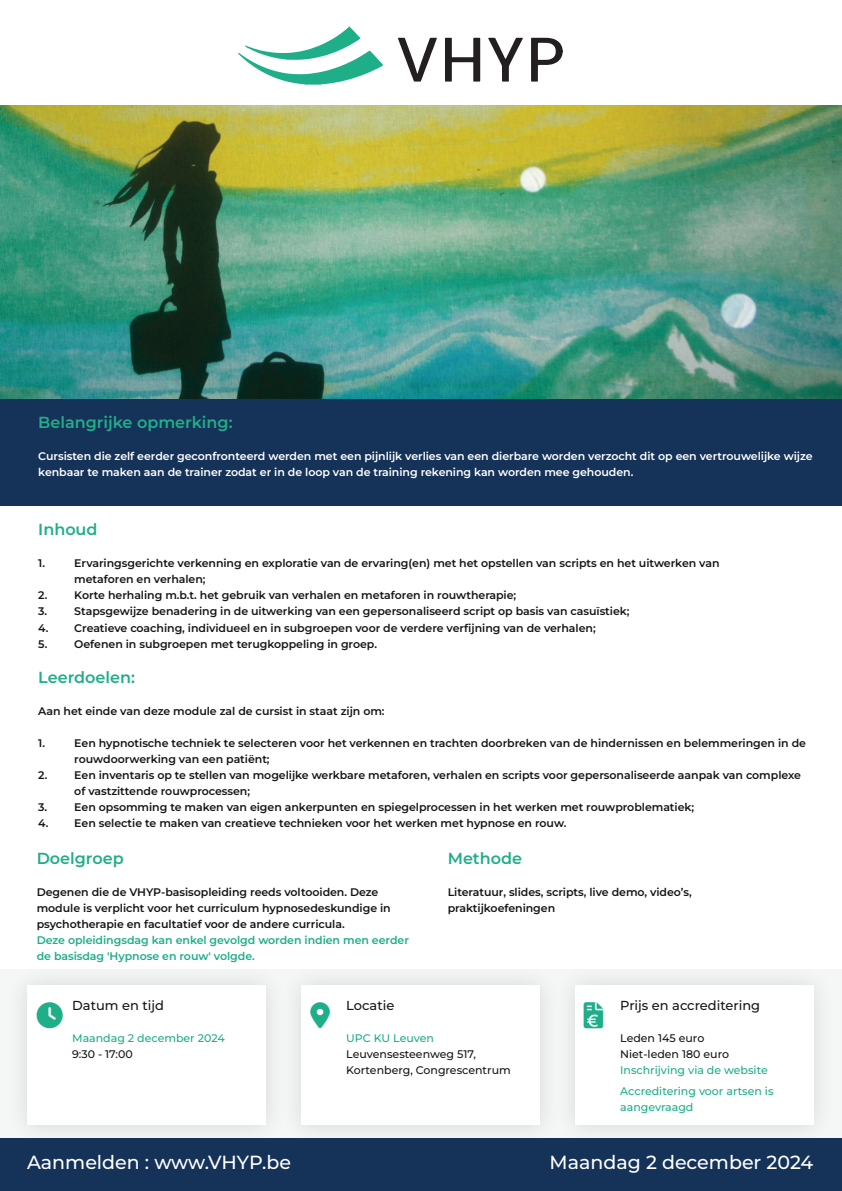
<style>
.page{position:relative;width:842px;height:1191px;background:#fff}
.page>*{position:absolute;margin:0;border:0;box-sizing:border-box;transform-origin:0 0}
.t1{font:500 19px "Montserrat";color:#fff}
.t2{font:600 16px "Montserrat";color:#21ae88}
.t3{font:500 13px "Montserrat";color:#161616}
.t4{font:600 11px/16px "Montserrat";letter-spacing:-.005em;color:#161616}
.t5{font:600 11px/16px "Montserrat";letter-spacing:-.005em;color:#fff}
.t6{font:600 11px/16px "Montserrat";letter-spacing:-.005em;color:#1eae88}
.t7{font:500 11px/16px "Montserrat";color:#161616}
.t8{font:500 11px/21px "Montserrat";color:#1eae88}
.t9{font:500 11px "Montserrat";color:#1eae87}
</style>
<div class="page">
<svg style="left:238px;top:26px;width:145px;height:59px"></svg>
<svg style="left:531px;top:38px;width:32px;height:44px"></svg>
<svg style="left:445px;top:38px;width:35px;height:44px"></svg>
<svg style="left:398px;top:38px;width:39px;height:44px"></svg>
<svg style="left:488px;top:38px;width:35px;height:44px"></svg>
<div style="left:0;top:1138px;width:842px;height:53px;background:#153359"></div>
<div style="left:0;top:399px;width:842px;height:107px;background:#153359"></div>
<img style="left:0;top:106px;width:842px;height:293px">
<svg style="left:586px;top:1013px;width:15px;height:14px"></svg>
<h2 class="t2" style="left:38px;top:411px;width:196px">Belangrijke opmerking:</h2>
<p class="t5" style="left:38px;top:448px;width:776px">Cursisten die zelf eerder geconfronteerd werden met een pijnlijk verlies van een dierbare worden verzocht dit op een vertrouwelijke wijze kenbaar te maken aan de trainer zodat er in de loop van de training rekening kan worden mee gehouden.</p>
<h2 class="t2" style="left:38px;top:518px;width:61px">Inhoud</h2>
<p class="t4" style="left:38px;top:555px;width:8px">1.</p>
<p class="t4" style="left:74px;top:555px;width:647px">Ervaringsgerichte verkenning en exploratie van de ervaring(en) met het opstellen van scripts en het uitwerken van metaforen en verhalen;</p>
<p class="t4" style="left:38px;top:587px;width:11px">2.</p>
<p class="t4" style="left:74px;top:587px;width:443px">Korte herhaling m.b.t. het gebruik van verhalen en metaforen in rouwtherapie;</p>
<p class="t4" style="left:38px;top:603px;width:11px">3.</p>
<p class="t4" style="left:74px;top:603px;width:557px">Stapsgewijze benadering in de uitwerking van een gepersonaliseerd script op basis van casuïstiek;</p>
<p class="t4" style="left:38px;top:619px;width:559px">4. Creatieve coaching, individueel en in subgroepen voor de verdere verfijning van de verhalen;<br>5.</p>
<p class="t4" style="left:74px;top:635px;width:304px">Oefenen in subgroepen met terugkoppeling in groep.</p>
<h2 class="t2" style="left:38px;top:665px;width:98px">Leerdoelen:</h2>
<p class="t4" style="left:38px;top:702px;width:348px">Aan het einde van deze module zal de cursist in staat zijn om:</p>
<p class="t4" style="left:38px;top:734px;width:8px">1.</p>
<p class="t4" style="left:74px;top:734px;width:733px">Een hypnotische techniek te selecteren voor het verkennen en trachten doorbreken van de hindernissen en belemmeringen in de rouwdoorwerking van een patiënt;</p>
<p class="t4" style="left:38px;top:766px;width:11px">2.</p>
<p class="t4" style="left:74px;top:766px;width:728px">Een inventaris op te stellen van mogelijke werkbare metaforen, verhalen en scripts voor gepersonaliseerde aanpak van complexe of vastzittende rouwprocessen;</p>
<p class="t4" style="left:38px;top:798px;width:11px">3.</p>
<p class="t4" style="left:74px;top:798px;width:621px">Een opsomming te maken van eigen ankerpunten en spiegelprocessen in het werken met rouwproblematiek;</p>
<p class="t4" style="left:38px;top:814px;width:530px">4. Een selectie te maken van creatieve technieken voor het werken met hypnose en rouw.</p>
<h2 class="t2" style="left:37px;top:846px;width:89px">Doelgroep</h2>
<p class="t4" style="left:37px;top:883px;width:356px">Degenen die de VHYP-basisopleiding reeds voltooiden. Deze module is verplicht voor het curriculum hypnosedeskundige in psychotherapie en facultatief voor de andere curricula.</p>
<p class="t6" style="left:37px;top:931px;width:374px">Deze opleidingsdag kan enkel gevolgd worden indien men eerder de basisdag 'Hypnose en rouw' volgde.</p>
<h2 class="t2" style="left:448px;top:846px;width:76px">Methode</h2>
<p class="t4" style="left:448px;top:883px;width:245px">Literatuur, slides, scripts, live demo, video’s, praktijkoefeningen</p>
<p class="t3" style="left:72px;top:996px;width:93px">Datum en tijd</p>
<p class="t8" style="left:72px;top:1027px;width:154px">Maandag 2 december 2024</p>
<p class="t7" style="left:72px;top:1045px;width:62px">9:30 - 17:00</p>
<p class="t3" style="left:346px;top:996px;width:50px">Locatie</p>
<p class="t9" style="left:346px;top:1030px;width:89px">UPC KU Leuven</p>
<p class="t7" style="left:346px;top:1045px;width:166px">Leuvensesteenweg 517,<br>Kortenberg, Congrescentrum</p>
<p class="t3" style="left:620px;top:996px;width:141px">Prijs en accreditering</p>
<p class="t7" style="left:620px;top:1029px;width:110px">Leden 145 euro<br>Niet-leden 180 euro</p>
<p class="t8" style="left:620px;top:1059px;width:155px">Inschrijving via de website<br>Accreditering voor artsen is</p>
<p class="t8" style="left:620px;top:1096px;width:75px">aangevraagd</p>
<h1 class="t1" style="left:27px;top:1148px;width:266px">Aanmelden : www.VHYP.be</h1>
<h1 class="t1" style="left:550px;top:1148px;width:265px">Maandag 2 december 2024</h1>
</div>
